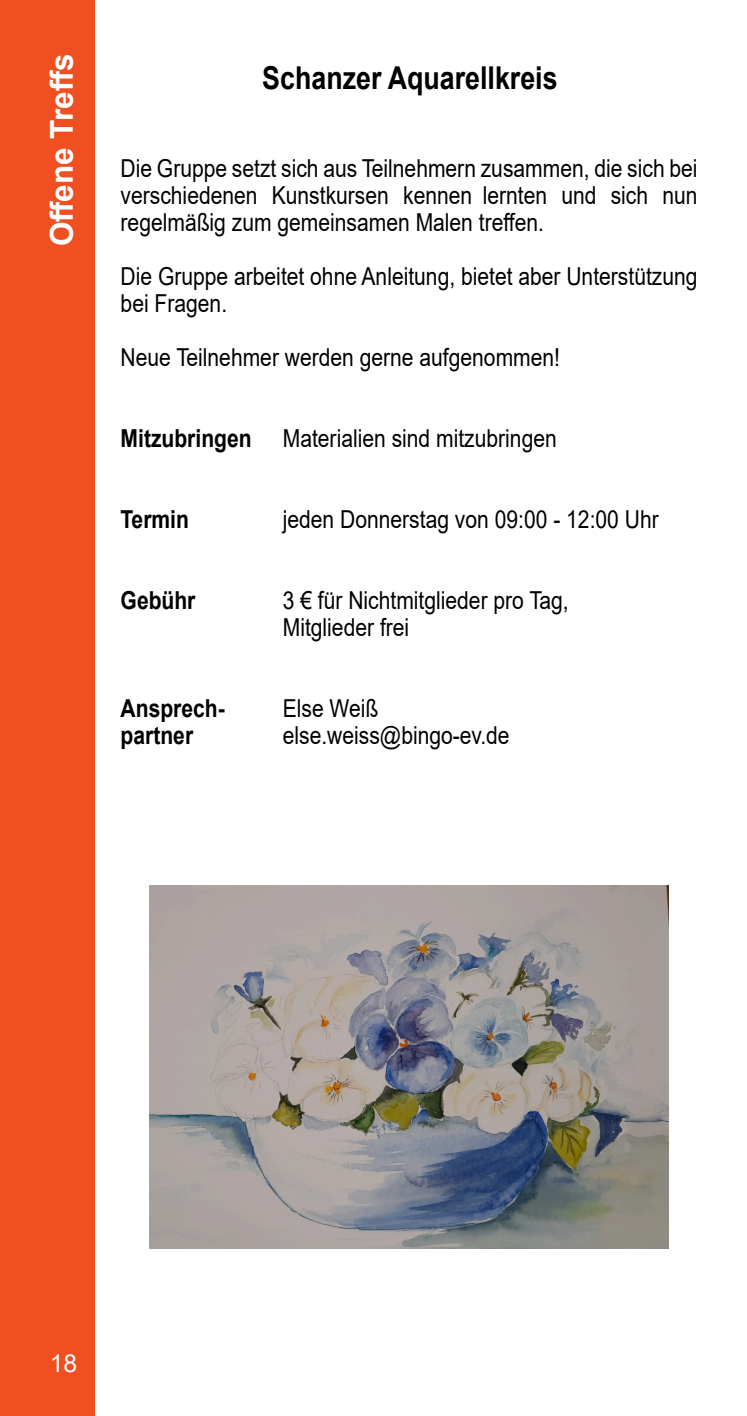
<style>
.page{position:relative;width:747px;height:1416px;background:#fff}
.page>*{position:absolute;margin:0;border:0;box-sizing:border-box;transform-origin:0 0}
.t1{font:700 31.5px "Arial";color:#000;scale:.85 1}
.t2{font:700 31.5px "Arial";color:#fff}
.t3{font:24.75px/27px "Arial";color:#000;scale:.85 1}
.t4{font:700 24.75px "Arial";color:#000;scale:.85 1}
.t5{font:24.75px "Arial";color:#fff}
</style>
<div class="page">
<div style="left:0;top:0;width:94px;height:1416px;background:#f04f22"></div>
<img style="left:150px;top:886px;width:518px;height:362px">
<p class="t2" style="left:50px;top:246px;width:194px;rotate:-90deg">Offene Treffs</p>
<p class="t1" style="left:262px;top:66px;width:349px">Schanzer Aquarellkreis</p>
<p class="t3" style="left:120px;top:157px;width:679px;text-align:justify">Die Gruppe setzt sich aus Teilnehmern zusammen, die sich bei verschiedenen Kunstkursen kennen lernten und sich nun regelmäßig zum gemeinsamen Malen treffen.</p>
<p class="t3" style="left:120px;top:265px;width:679px">Die Gruppe arbeitet ohne Anleitung, bietet aber Unterstützung bei Fragen.</p>
<p class="t3" style="left:120px;top:346px;width:518px">Neue Teilnehmer werden gerne aufgenommen!</p>
<p class="t4" style="left:120px;top:428px;width:155px">Mitzubringen</p>
<p class="t3" style="left:282px;top:427px;width:323px">Materialien sind mitzubringen</p>
<p class="t4" style="left:120px;top:509px;width:82px">Termin</p>
<p class="t3" style="left:282px;top:508px;width:443px">jeden Donnerstag von 09:00 - 12:00 Uhr</p>
<p class="t4" style="left:120px;top:590px;width:89px">Gebühr</p>
<p class="t3" style="left:282px;top:589px;width:338px">3 € für Nichtmitglieder pro Tag,<br>Mitglieder frei</p>
<p class="t4" style="left:120px;top:698px;width:124px">Ansprech-</p>
<p class="t3" style="left:282px;top:697px;width:114px">Else Weiß</p>
<p class="t4" style="left:120px;top:725px;width:87px">partner</p>
<p class="t3" style="left:282px;top:724px;width:268px">else.weiss@bingo-ev.de</p>
<p class="t5" style="left:50px;top:1353px;width:29px">18</p>
</div>
